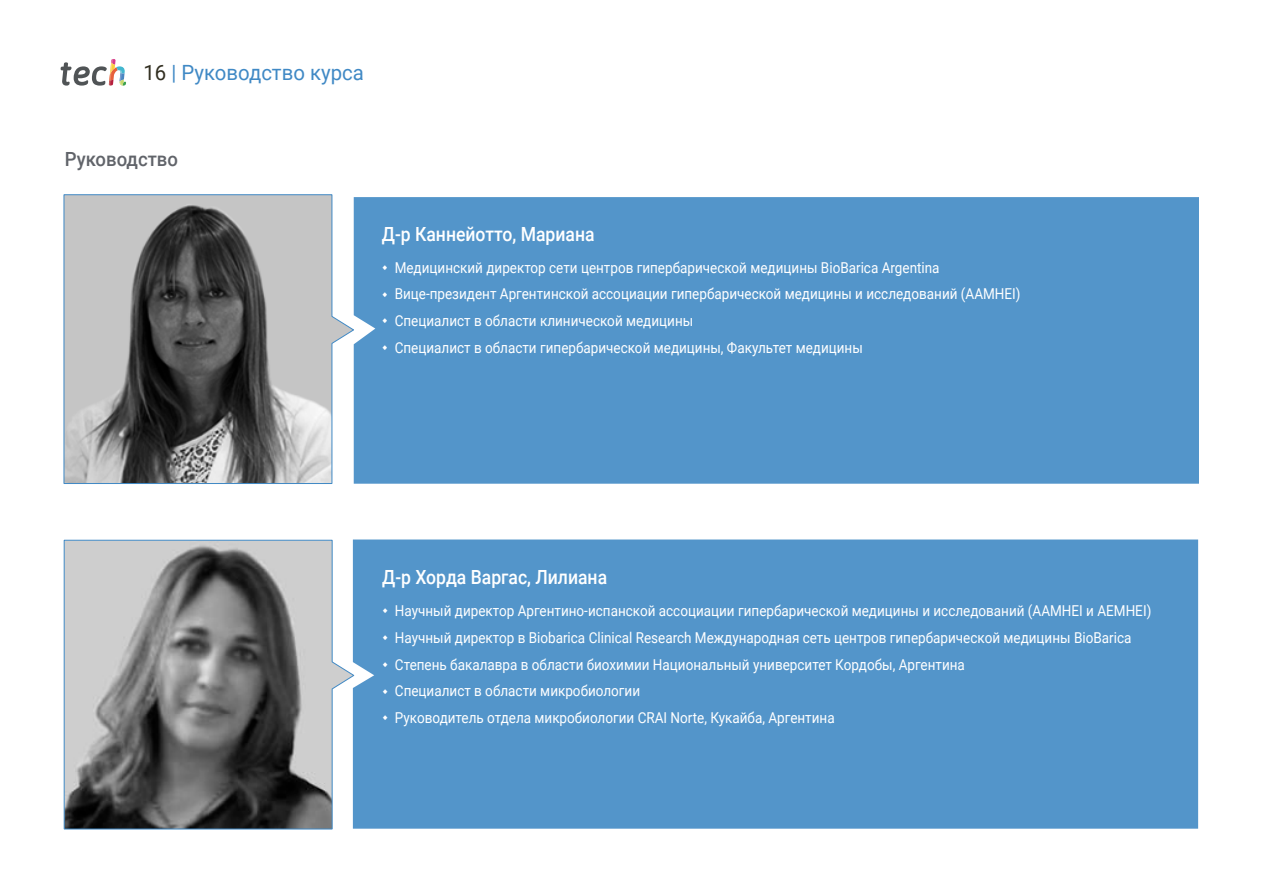
<style>
.page{position:relative;width:1263px;height:893px;background:#fff}
.page>*{position:absolute;margin:0;border:0;box-sizing:border-box;transform-origin:0 0}
.t1{font:21px "Roboto";color:#4089c5}
.t2{font:500 19.5px "Roboto";color:#fff;scale:.9 1}
.t3{font:500 19.5px "Roboto";color:#61646a;scale:.95 1}
.t4{font:15px/26.7px "Roboto";color:#fff;scale:.9 1}
.s1{color:#312e20}
</style>
<div class="page">
<svg style="left:61px;top:59px;width:65px;height:27px"></svg>
<div style="left:354px;top:197px;width:845px;height:287px;background:#5395ca"></div>
<div style="left:353px;top:539px;width:845px;height:290px;background:#5395ca"></div>
<svg style="left:64px;top:194px;width:290px;height:290px;background:#909191"></svg>
<svg style="left:64px;top:540px;width:290px;height:289px;background:#86888a"></svg>
<svg style="left:383px;top:265px;width:4px;height:5px"></svg>
<svg style="left:383px;top:292px;width:4px;height:5px"></svg>
<svg style="left:383px;top:319px;width:4px;height:5px"></svg>
<svg style="left:383px;top:345px;width:4px;height:5px"></svg>
<svg style="left:383px;top:608px;width:4px;height:5px"></svg>
<svg style="left:383px;top:635px;width:4px;height:5px"></svg>
<svg style="left:383px;top:662px;width:4px;height:5px"></svg>
<svg style="left:383px;top:689px;width:4px;height:5px"></svg>
<svg style="left:383px;top:715px;width:4px;height:5px"></svg>
<h1 class="t1" style="left:144px;top:57px;width:222px"><span class="s1">16</span> | Руководство курса</h1>
<h2 class="t3" style="left:65px;top:145px;width:121px">Руководство</h2>
<h2 class="t2" style="left:382px;top:220px;width:238px">Д-р Каннейотто, Мариана</h2>
<p class="t4" style="left:395px;top:253px;width:697px">Медицинский директор сети центров гипербарической медицины BioBarica Argentina Вице-президент Аргентинской ассоциации гипербарической медицины и исследований (AAMHEI)<br>Специалист в области клинической медицины<br>Специалист в области гипербарической медицины, Факультет медицины</p>
<h2 class="t2" style="left:382px;top:564px;width:252px">Д-р Хорда Варгас, Лилиана</h2>
<p class="t4" style="left:395px;top:597px;width:842px">Научный директор Аргентино-испанской ассоциации гипербарической медицины и исследований (AAMHEI и AEMHEI)<br>Научный директор в Biobarica Clinical Research Международная сеть центров гипербарической медицины BioBarica Степень бакалавра в области биохимии Национальный университет Кордобы, Аргентина<br>Специалист в области микробиологии<br>Руководитель отдела микробиологии CRAI Norte, Кукайба, Аргентина</p>
</div>
